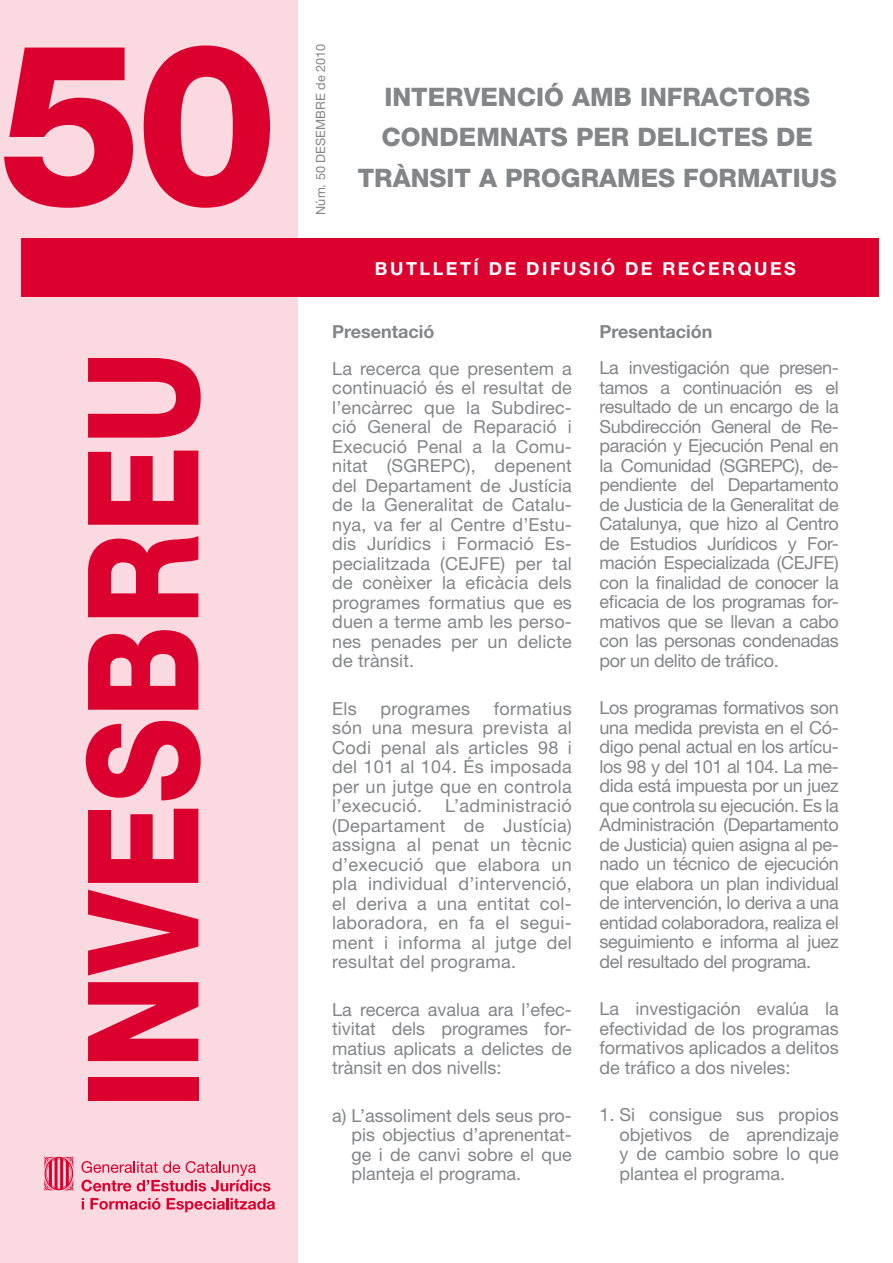
<style>
.page{position:relative;width:893px;height:1263px;background:#fff}
.page>*{position:absolute;margin:0;border:0;box-sizing:border-box;transform-origin:0 0}
.t1{font:800 226.95px "Helvetica Neue";color:#dc002e}
.t2{font:800 154.5px "Helvetica Neue";color:#dc002e;scale:.83 1}
.t3{font:800 25.5px/40.5px "Helvetica Neue";color:#848587;text-align:center}
.t4{font:18px/19.5px "Helvetica Neue";color:#848587;text-align:justify}
.t5{font:700 18px "Helvetica Neue";letter-spacing:.14em;color:#fff}
.t6{font:700 18px "Helvetica Neue";color:#848587}
.t7{font:18px "Helvetica Neue";letter-spacing:.02em;color:#848587}
.t8{font:12.75px "Helvetica Neue LT Std";color:#848587}
</style>
<div class="page">
<div style="left:0;top:0;width:298px;height:1263px;background:#fad9e0"></div>
<div style="left:21px;top:238px;width:858px;height:59px;background:#dc002e"></div>
<svg style="left:82px;top:1198px;width:2px;height:11px"></svg>
<svg style="left:90px;top:1198px;width:70px;height:11px"></svg>
<svg style="left:167px;top:1198px;width:108px;height:14px"></svg>
<svg style="left:81px;top:1161px;width:189px;height:30px"></svg>
<svg style="left:44px;top:1156px;width:29px;height:35px"></svg>
<h1 class="t1" style="left:-1px;top:-10px;width:281px">50</h1>
<h2 class="t2" style="left:51px;top:1109px;width:916px;rotate:-90deg">INVESBREU</h2>
<p class="t8" style="left:313px;top:215px;width:173px;rotate:-90deg">Núm. 50 desembre de 2010</p>
<h3 class="t3" style="left:358px;top:76px;width:480px">INTERVENCIÓ AMB INFRACTORS<br>CONDEMNATS PER DELICTES DE<br>TRÀNSIT A PROGRAMES FORMATIUS</h3>
<p class="t5" style="left:375px;top:257px;width:422px">BUTLLETÍ DE DIFUSIÓ DE RECERQUES</p>
<p class="t6" style="left:332px;top:321px;width:104px">Presentació</p>
<p class="t4" style="left:332px;top:358px;width:241px">La recerca que presentem a continuació és el resultat de l’encàrrec que la Subdirec· ció General de Reparació i Execució Penal a la Comu· nitat (SGREPC), depenent del Departament de Justícia de la Generalitat de Catalu· nya, va fer al Centre d’Estu· dis Jurídics i Formació Es· pecialitzada (CEJFE) per tal de conèixer la eficàcia dels programes formatius que es duen a terme amb les perso· nes penades per un delicte de trànsit.</p>
<p class="t4" style="left:332px;top:698px;width:26px">Els</p>
<p class="t7" style="left:380px;top:697px;width:91px">programes</p>
<p class="t4" style="left:332px;top:698px;width:241px;text-indent:162px">formatius són una mesura prevista al Codi penal als articles 98 i del 101 al 104. És imposada per un jutge que en controla l’execució.</p>
<p class="t4" style="left:332px;top:796px;width:241px;text-indent:113px">L’administració (Departament de Justícia) assigna al penat un tècnic d’execució que elabora un pla individual d’intervenció, el deriva a una entitat col· laboradora, en fa el segui· ment i informa al jutge del resultat del programa.</p>
<p class="t4" style="left:332px;top:999px;width:241px">La recerca avalua ara l’efec· tivitat dels programes for· matius aplicats a delictes de trànsit en dos nivells:</p>
<p class="t4" style="left:351px;top:1105px;width:222px;text-indent:-19px">a) L’assoliment dels seus pro· pis objectius d’aprenentat· ge i de canvi sobre el que planteja el programa.</p>
<p class="t6" style="left:600px;top:320px;width:115px">Presentación</p>
<p class="t4" style="left:600px;top:358px;width:241px">La investigación que presen· tamos a continuación es el resultado de un encargo de la Subdirección General de Re· paración y Ejecución Penal en la Comunidad (SGREPC), de· pendiente del Departamento de Justicia de la Generalitat de Catalunya, que hizo al Centro de Estudios Jurídicos y For· mación Especializada (CEJFE) con la finalidad de conocer la eficacia de los programas for· mativos que se llevan a cabo con las personas condenadas por un delito de tráfico.</p>
<p class="t4" style="left:600px;top:698px;width:241px">Los programas formativos son una medida prevista en el Có· digo penal actual en los artícu· los 98 y del 101 al 104. La me· dida está impuesta por un juez que controla su ejecución. Es la Administración (Departamento de Justicia) quien asigna al pe· nado un técnico de ejecución que elabora un plan individual de intervención, lo deriva a una entidad colaboradora, realiza el seguimiento e informa al juez del resultado del programa.</p>
<p class="t4" style="left:600px;top:999px;width:241px">La investigación evalúa la efectividad de los programas formativos aplicados a delitos de tráfico a dos niveles:</p>
<p class="t4" style="left:620px;top:1105px;width:221px;text-indent:-20px">1. Si consigue sus propios objetivos de aprendizaje y de cambio sobre lo que plantea el programa.</p>
</div>
